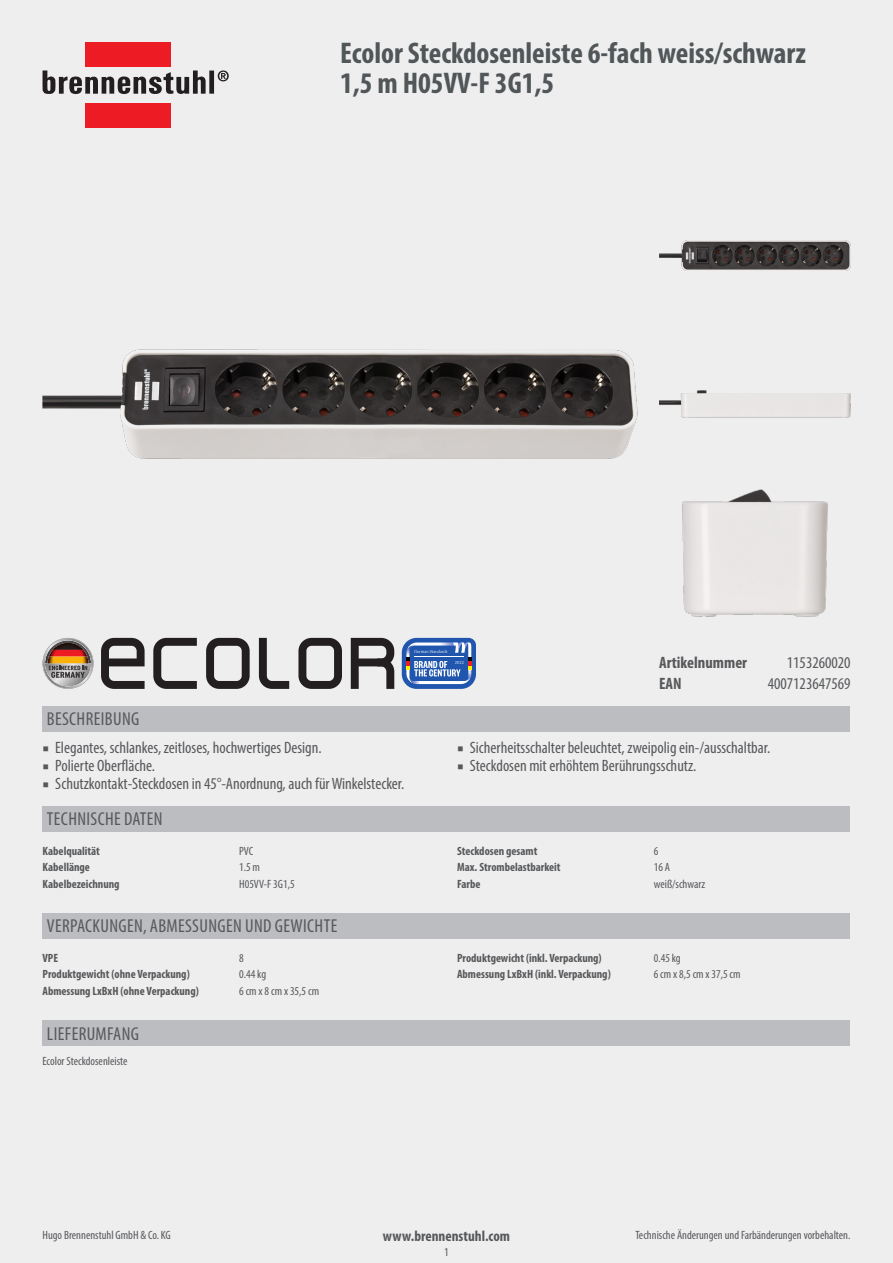
<style>
.page{position:relative;width:893px;height:1263px;background:#eeeeef}
.page>*{position:absolute;margin:0;border:0;box-sizing:border-box;transform-origin:0 0}
.t1{font:700 condensed 30px/30px "Myriad Pro";color:#515659}
.table_headline{font:condensed 18.75px "Myriad Pro";letter-spacing:.02em;color:#57585a}
.header_value{font:condensed 16.5px "Myriad Pro";color:#57585a}
.header_key{font:700 condensed 16.5px "Myriad Pro";color:#57585a}
.footer_middle{font:700 condensed 15px "Myriad Pro";color:#57585a}
.techdata_key{font:700 condensed 12px "Myriad Pro";color:#57585a}
.techdata_value{font:condensed 12px "Myriad Pro";color:#57585a}
.footer_right{font:condensed 12px "Myriad Pro";color:#57585a}
.footer_left{font:condensed 12px "Myriad Pro";color:#57585a}
.scope_of_delivery{font:condensed 12px "Myriad Pro";color:#57585a}
.pageno{font:condensed 12px "Myriad Pro";color:#57585a}
.s1{font-family:"Minion Pro";font-stretch:normal}
</style>
<div class="page">
<img style="left:43px;top:349px;width:595px;height:109px">
<div style="left:85px;top:43px;width:86px;height:24px;background:#ed1c24"></div>
<div style="left:85px;top:103px;width:86px;height:25px;background:#ed1c24"></div>
<div style="left:209px;top:71px;width:5px;height:23px;background:#231f20"></div>
<svg style="left:43px;top:70px;width:163px;height:24px"></svg>
<svg style="left:218px;top:70px;width:11px;height:11px"></svg>
<img style="left:659px;top:240px;width:191px;height:30px">
<img style="left:659px;top:391px;width:191px;height:26px">
<img style="left:682px;top:489px;width:145px;height:128px">
<svg style="left:43px;top:638px;width:51px;height:51px"></svg>
<svg style="left:101px;top:638px;width:44px;height:51px"></svg>
<svg style="left:206px;top:638px;width:44px;height:51px"></svg>
<svg style="left:351px;top:638px;width:43px;height:51px"></svg>
<svg style="left:153px;top:638px;width:44px;height:51px"></svg>
<svg style="left:259px;top:638px;width:30px;height:51px"></svg>
<svg style="left:298px;top:638px;width:44px;height:51px"></svg>
<svg style="left:402px;top:638px;width:74px;height:51px;background:#5e81be"></svg>
<div style="left:43px;top:706px;width:807px;height:25px;background:#bcbdc0"></div>
<div style="left:43px;top:806px;width:807px;height:26px;background:#bcbdc0"></div>
<div style="left:43px;top:913px;width:807px;height:26px;background:#bcbdc0"></div>
<div style="left:43px;top:1020px;width:807px;height:26px;background:#bcbdc0"></div>
<p class="t1" style="left:340px;top:37px;width:467px">Ecolor Steckdosenleiste 6-fach weiss/schwarz<br>1,5 m H05VV-F 3G1,5</p>
<p class="table_headline" style="left:47px;top:707px;width:94px">BESCHREIBUNG</p>
<p class="header_value" style="left:43px;top:738px;width:281px"><span class="s1">■</span> Elegantes, schlankes, zeitloses, hochwertiges Design.</p>
<p class="header_value" style="left:43px;top:756px;width:114px"><span class="s1">■</span> Polierte Oberfläche.</p>
<p class="header_value" style="left:43px;top:774px;width:363px"><span class="s1">■</span> Schutzkontakt-Steckdosen in 45°-Anordnung, auch für Winkelstecker.</p>
<p class="table_headline" style="left:47px;top:808px;width:117px">TECHNISCHE DATEN</p>
<p class="techdata_key" style="left:43px;top:843px;width:59px">Kabelqualität</p>
<p class="techdata_value" style="left:239px;top:843px;width:16px">PVC</p>
<p class="techdata_key" style="left:43px;top:860px;width:49px">Kabellänge</p>
<p class="techdata_value" style="left:239px;top:860px;width:22px">1.5 m</p>
<p class="techdata_key" style="left:43px;top:876px;width:79px">Kabelbezeichnung</p>
<p class="techdata_value" style="left:239px;top:877px;width:57px">H05VV-F 3G1,5</p>
<p class="table_headline" style="left:47px;top:915px;width:292px">VERPACKUNGEN, ABMESSUNGEN UND GEWICHTE</p>
<p class="techdata_key" style="left:43px;top:950px;width:17px">VPE</p>
<p class="techdata_value" style="left:239px;top:951px;width:6px">8</p>
<p class="techdata_key" style="left:43px;top:967px;width:149px">Produktgewicht (ohne Verpackung)</p>
<p class="techdata_value" style="left:239px;top:967px;width:28px">0.44 kg</p>
<p class="techdata_key" style="left:43px;top:983px;width:158px">Abmessung LxBxH (ohne Verpackung)</p>
<p class="techdata_value" style="left:239px;top:984px;width:81px">6 cm x 8 cm x 35,5 cm</p>
<p class="table_headline" style="left:47px;top:1022px;width:94px">LIEFERUMFANG</p>
<p class="scope_of_delivery" style="left:43px;top:1053px;width:86px">Ecolor Steckdosenleiste</p>
<p class="header_key" style="left:659px;top:652px;width:89px">Artikelnummer</p>
<p class="header_value" style="left:787px;top:652px;width:65px">1153260020</p>
<p class="header_key" style="left:659px;top:673px;width:24px">EAN</p>
<p class="header_value" style="left:768px;top:673px;width:84px">4007123647569</p>
<p class="header_value" style="left:457px;top:738px;width:315px"><span class="s1">■</span> Sicherheitsschalter beleuchtet, zweipolig ein-/ausschaltbar.</p>
<p class="header_value" style="left:457px;top:756px;width:241px"><span class="s1">■</span> Steckdosen mit erhöhtem Berührungsschutz.</p>
<p class="techdata_key" style="left:457px;top:843px;width:82px">Steckdosen gesamt</p>
<p class="techdata_value" style="left:654px;top:843px;width:6px">6</p>
<p class="techdata_key" style="left:457px;top:860px;width:105px">Max. Strombelastbarkeit</p>
<p class="techdata_value" style="left:654px;top:860px;width:18px">16 A</p>
<p class="techdata_key" style="left:457px;top:876px;width:25px">Farbe</p>
<p class="techdata_value" style="left:654px;top:877px;width:53px">weiß/schwarz</p>
<p class="techdata_key" style="left:457px;top:950px;width:146px">Produktgewicht (inkl. Verpackung)</p>
<p class="techdata_value" style="left:654px;top:951px;width:28px">0.45 kg</p>
<p class="techdata_key" style="left:457px;top:967px;width:155px">Abmessung LxBxH (inkl. Verpackung)</p>
<p class="techdata_value" style="left:654px;top:967px;width:88px">6 cm x 8,5 cm x 37,5 cm</p>
<p class="footer_left" style="left:43px;top:1228px;width:130px">Hugo Brennenstuhl GmbH &amp; Co. KG</p>
<p class="footer_right" style="left:635px;top:1228px;width:216px">Technische Änderungen und Farbänderungen vorbehalten.</p>
<p class="footer_middle" style="left:383px;top:1227px;width:129px">www.brennenstuhl.com</p>
<p class="pageno" style="left:444px;top:1245px;width:6px">1</p>
</div>
